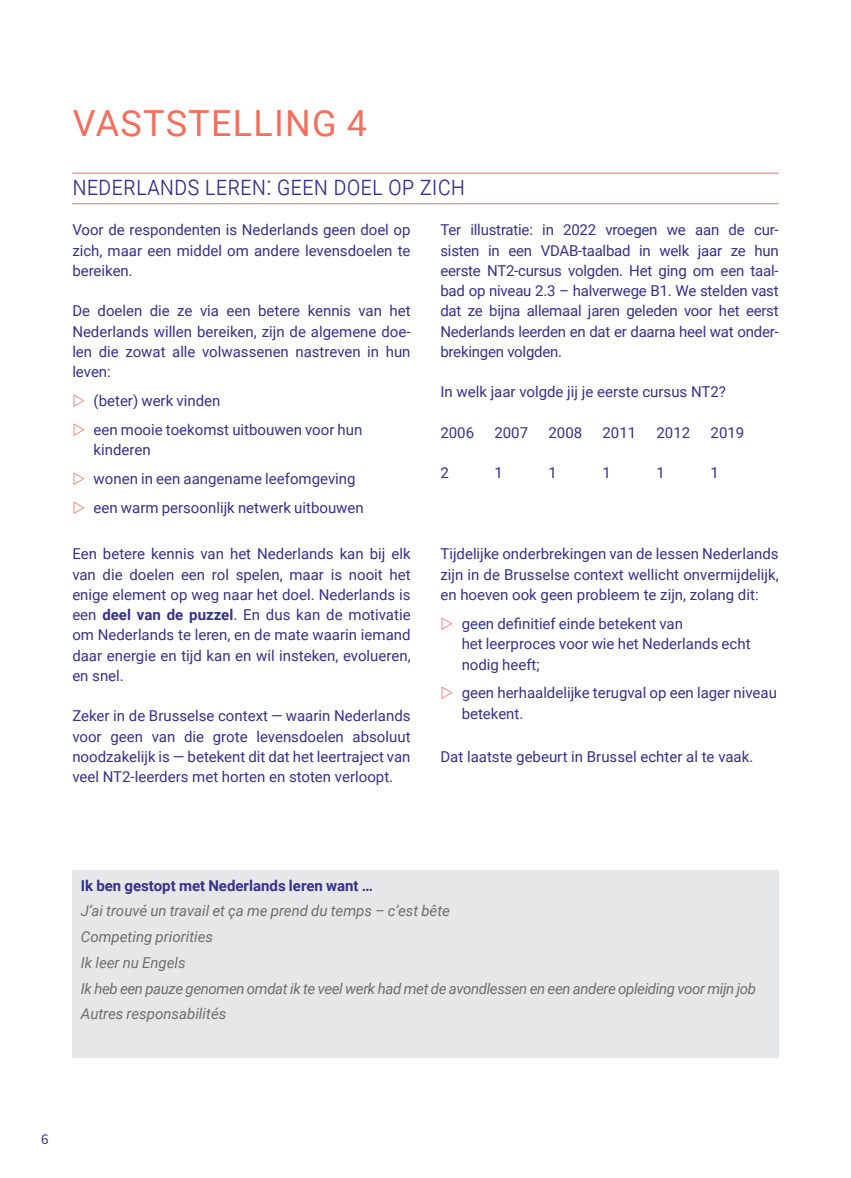
<style>
.page{position:relative;width:851px;height:1178px;background:#fff}
.page>*{position:absolute;margin:0;border:0;box-sizing:border-box;transform-origin:0 0}
.t1{font:36px "Roboto";letter-spacing:.035em;color:#f36f5d}
.t2{font:300 27px "Roboto Condensed";color:#34318e}
.t3{font:15px/20.2px "Roboto";color:#34318e;text-align:justify}
.t4{font:italic 15px/25.8px "Roboto";letter-spacing:-.01em;color:#6d6e71}
.t5{font:700 15px "Roboto";color:#34318e}
.t6{font:15px "Source Sans Pro";color:#34318e}
.s1{font-weight:700}
</style>
<div class="page">
<hr style="left:72px;top:173px;width:706px;height:1px;background:#f36f5d">
<hr style="left:72px;top:203px;width:706px;height:1px;background:#f36f5d">
<div style="left:72px;top:871px;width:706px;height:187px;background:#e6e7e8"></div>
<h1 class="t1" style="left:73px;top:98px;width:295px">VASTSTELLING 4</h1>
<h2 class="t2" style="left:72px;top:166px;width:394px">Nederlands leren: geen doel op zich</h2>
<p class="t3" style="left:72px;top:219px;width:340px">Voor de respondenten is Nederlands geen doel op zich, maar een middel om andere levensdoelen te bereiken.</p>
<p class="t3" style="left:72px;top:300px;width:340px">De doelen die ze via een betere kennis van het Nederlands willen bereiken, zijn de algemene doe&shy;len die zowat alle volwassenen nastreven in hun leven:</p>
<p class="t3" style="left:94px;top:386px;width:270px;line-height:28.8px">(beter) werk vinden<br>een mooie toekomst uitbouwen voor hun</p>
<p class="t3" style="left:94px;top:435px;width:272px;line-height:28.8px;text-align:left">kinderen<br>wonen in een aangename leefomgeving een warm persoonlijk netwerk uitbouwen</p>
<p class="t3" style="left:72px;top:543px;width:340px">Een betere kennis van het Nederlands kan bij elk van die doelen een rol spelen, maar is nooit het enige element op weg naar het doel. Nederlands is een <span class="s1">deel van de puzzel</span>. En dus kan de motivatie om Nederlands te leren, en de mate waarin iemand daar energie en tijd kan en wil insteken, evolueren, en snel.</p>
<p class="t3" style="left:72px;top:705px;width:340px">Zeker in de Brusselse context — waarin Nederlands voor geen van die grote levensdoelen absoluut noodzakelijk is — betekent dit dat het leertraject van veel NT2-leerders met horten en stoten verloopt.</p>
<p class="t3" style="left:440px;top:219px;width:340px">Ter illustratie: in 2022 vroegen we aan de cur&shy;sisten in een VDAB-taalbad in welk jaar ze hun eerste NT2-cursus volgden. Het ging om een taal&shy;bad op niveau 2.3 – halverwege B1. We stelden vast dat ze bijna allemaal jaren geleden voor het eerst Nederlands leerden en dat er daarna heel wat onder&shy;brekingen volgden.</p>
<p class="t3" style="left:440px;top:381px;width:287px">In welk jaar volgde jij je eerste cursus NT2?</p>
<p class="t3" style="left:440px;top:422px;width:35px">2006</p>
<p class="t3" style="left:494px;top:422px;width:35px">2007</p>
<p class="t3" style="left:548px;top:422px;width:35px">2008</p>
<p class="t3" style="left:602px;top:422px;width:35px">2011</p>
<p class="t3" style="left:656px;top:422px;width:35px">2012</p>
<p class="t3" style="left:710px;top:422px;width:35px">2019</p>
<p class="t3" style="left:440px;top:462px;width:10px">2</p>
<p class="t3" style="left:494px;top:462px;width:10px">1</p>
<p class="t3" style="left:548px;top:462px;width:10px">1</p>
<p class="t3" style="left:602px;top:462px;width:10px">1</p>
<p class="t3" style="left:656px;top:462px;width:10px">1</p>
<p class="t3" style="left:710px;top:462px;width:10px">1</p>
<p class="t3" style="left:440px;top:543px;width:340px">Tijdelijke onderbrekingen van de lessen Nederlands zijn in de Brusselse context wellicht onvermijdelijk, en hoeven ook geen probleem te zijn, zolang dit:</p>
<p class="t3" style="left:461px;top:613px;width:290px;text-align:left">geen definitief einde betekent van<br>het leerproces voor wie het Nederlands echt nodig heeft;</p>
<p class="t3" style="left:461px;top:682px;width:317px">geen herhaaldelijke terugval op een lager niveau betekent.</p>
<p class="t3" style="left:440px;top:746px;width:314px">Dat laatste gebeurt in Brussel echter al te vaak.</p>
<p class="t5" style="left:81px;top:875px;width:293px">Ik ben gestopt met Nederlands leren want …</p>
<p class="t4" style="left:81px;top:897px;width:676px">J’ai trouvé un travail et ça me prend du temps – c’est bête<br>Competing priorities<br>Ik leer nu Engels<br>Ik heb een pauze genomen omdat ik te veel werk had met de avondlessen en een andere opleiding voor mijn job Autres responsabilités</p>
<p class="t6" style="left:41px;top:1128px;width:9px">6</p>
</div>
